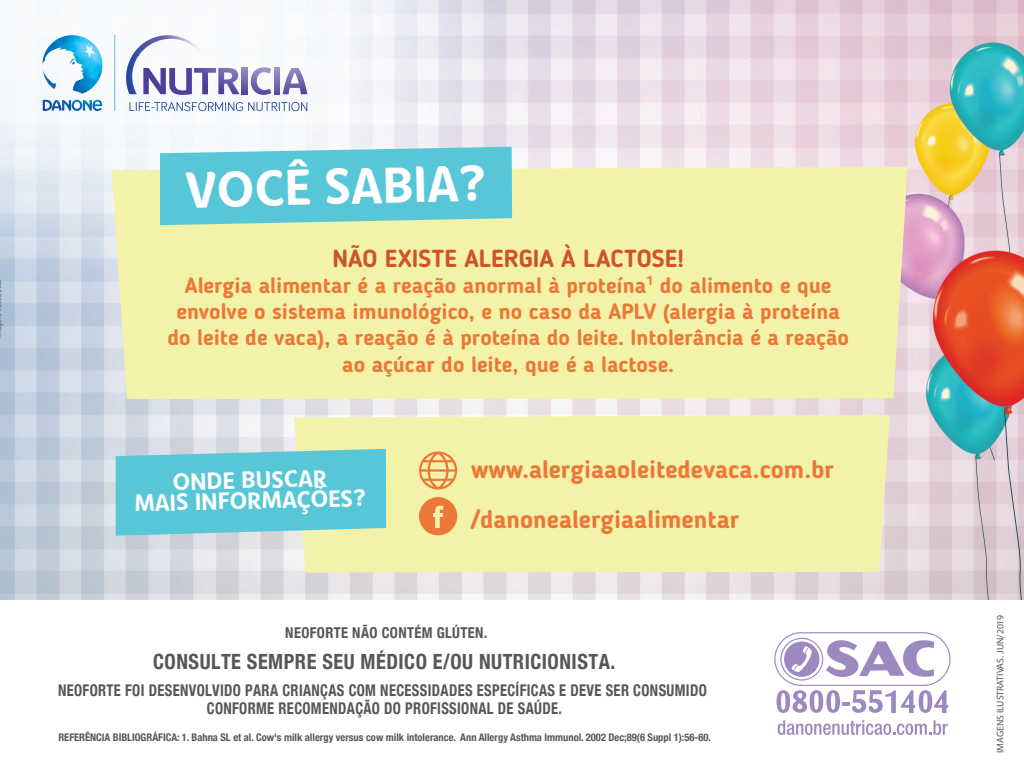
<style>
.page{position:relative;width:1024px;height:768px;background:#fff}
.page>*{position:absolute;margin:0;border:0;box-sizing:border-box;transform-origin:0 0}
.t1{font:43.85px "Syngenta Veto Latin";color:#fff}
.t2{font:700 25px "Blogger Sans";color:#ed7736}
.t3{font:700 24.55px "Blogger Sans";color:#ce5527}
.t4{font:700 21.95px/26.3px "Blogger Sans";color:#ed7736;text-align:center}
.t5{font:700 condensed 20.95px "Helvetica Neue";letter-spacing:.025em;color:#575756}
.t6{font:20.55px/20.6px "Syngenta Veto Latin";color:#fff;text-align:center}
.t7{font:700 condensed 16.15px/17.4px "Helvetica Neue";letter-spacing:.025em;color:#575756;text-align:center;scale:.9 1}
.t8{font:700 condensed 15px "Helvetica Neue";letter-spacing:.025em;color:#575756}
.t9{font:700 condensed 10.5px "Helvetica Neue";color:#575756}
.t10{font:9.65px "Myriad Pro";color:#575756}
.t11{font:7px "Myriad Pro";color:#57585a}
</style>
<div class="page">
<img style="left:0;top:0;width:1024px;height:600px">
<div style="left:112px;top:167px;width:796px;height:232px;background:#f3f2a9"></div>
<svg style="left:160px;top:147px;width:352px;height:78px;background:#63cad7"></svg>
<div style="left:294px;top:415px;width:596px;height:158px;background:#f3f2a9"></div>
<svg style="left:419px;top:451px;width:38px;height:39px"></svg>
<svg style="left:116px;top:449px;width:270px;height:87px;background:#62c9d7"></svg>
<svg style="left:419px;top:497px;width:38px;height:38px"></svg>
<svg style="left:774px;top:632px;width:177px;height:81px"></svg>
<svg style="left:778px;top:720px;width:170px;height:15px"></svg>
<svg style="left:274px;top:68px;width:6px;height:26px"></svg>
<svg style="left:283px;top:68px;width:24px;height:26px"></svg>
<svg style="left:251px;top:67px;width:20px;height:28px"></svg>
<svg style="left:242px;top:68px;width:6px;height:26px"></svg>
<svg style="left:129px;top:102px;width:178px;height:9px"></svg>
<svg style="left:126px;top:35px;width:114px;height:60px"></svg>
<img style="left:43px;top:100px;width:59px;height:11px">
<img style="left:52px;top:35px;width:20px;height:8px">
<hr style="left:115px;top:35px;width:1px;height:76px;background:#54c5cf">
<p class="t11" style="left:-6px;top:327px;width:5px;rotate:-90deg">g</p>
<h1 class="t1" style="left:186px;top:152px;width:302px;rotate:-1deg">VOCÊ SABIA?</h1>
<p class="t3" style="left:332px;top:243px;width:353px">NÃO EXISTE ALERGIA À LACTOSE!</p>
<p class="t4" style="left:167px;top:272px;width:683px">Alergia alimentar é a reação anormal à proteína<sup>1</sup> do alimento e que envolve o sistema imunológico, e no caso da APLV (alergia à proteína do leite de vaca), a reação é à proteína do leite. Intolerância é a reação ao açúcar do leite, que é a lactose.</p>
<p class="t6" style="left:134px;top:471px;width:234px;rotate:-1deg">ONDE BUSCAR<br>MAIS INFORMAÇÕES?</p>
<p class="t2" style="left:471px;top:454px;width:364px">www.alergiaaoleitedevaca.com.br</p>
<p class="t2" style="left:471px;top:504px;width:270px">/danonealergiaalimentar</p>
<p class="t8" style="left:285px;top:621px;width:203px">NEOFORTE NÃO CONTÉM GLÚTEN.</p>
<p class="t5" style="left:153px;top:644px;width:464px">CONSULTE SEMPRE SEU MÉDICO E/OU NUTRICIONISTA.</p>
<p class="t7" style="left:58px;top:681px;width:722px">NEOFORTE FOI DESENVOLVIDO PARA CRIANÇAS COM NECESSIDADES ESPECÍFICAS E DEVE SER CONSUMIDO<br>CONFORME RECOMENDAÇÃO DO PROFISSIONAL DE SAÚDE.</p>
<p class="t9" style="left:58px;top:728px;width:654px">REFERÊNCIA BIBLIOGRÁFICA: 1. Bahna SL et al. Cow's milk allergy versus cow milk intolerance. Ann Allergy Asthma Immunol. 2002 Dec;89(6 Suppl 1):56-60.</p>
<p class="t10" style="left:994px;top:753px;width:140px;rotate:-90deg">IMAGENS ILUSTRATIVAS. JUN/2019</p>
</div>
